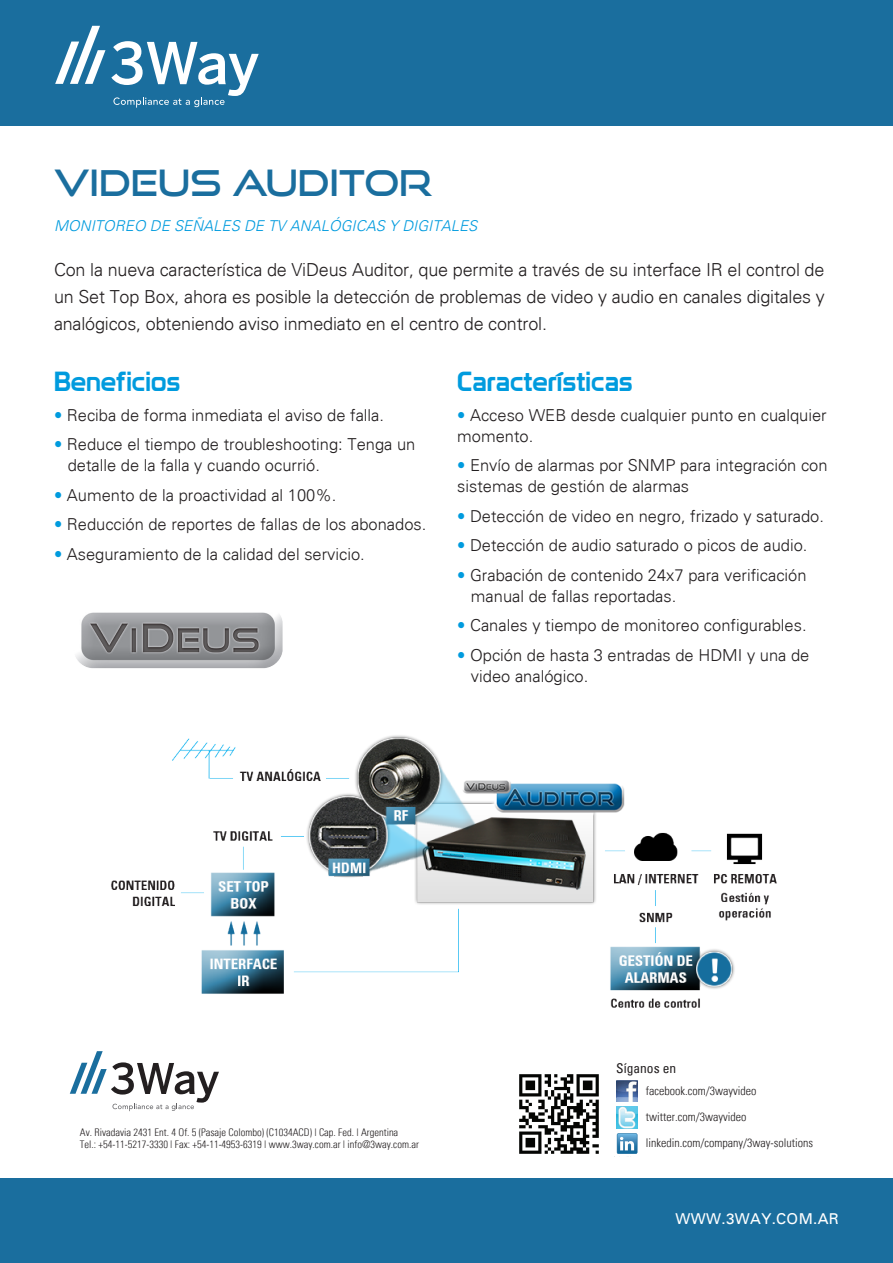
<style>
.page{position:relative;width:893px;height:1263px;background:#fff}
.page>*{position:absolute;margin:0;border:0;box-sizing:border-box;transform-origin:0 0}
.t1{font:36px "Good Times Rg";color:#1a6e9e}
.t2{font:27px "Prototype";color:#009bde}
.t3{font:300 18px/27px "Univers";letter-spacing:-.01em;color:#231f20;text-align:justify}
.t4{font:300 16.5px/21px "Univers";color:#231f20}
.t5{font:italic 300 15px "Univers";color:#009bde}
.t6{font:15px "Univers";letter-spacing:.025em;color:#fff}
.t7{font:condensed 13.5px "Univers";color:#231f20}
.t8{font:300 condensed 12px/26px "Univers";color:#231f20}
.t9{font:300 condensed 10.5px/12.6px "Univers";color:#231f20}
.s1{color:#009bde}
</style>
<div class="page">
<div style="left:0;top:1179px;width:893px;height:84px;background:#1a6e9e"></div>
<div style="left:0;top:0;width:893px;height:125px;background:#1a6e9e"></div>
<svg style="left:55px;top:26px;width:204px;height:82px"></svg>
<img style="left:616px;top:1106px;width:22px;height:23px">
<img style="left:617px;top:1081px;width:21px;height:21px">
<img style="left:519px;top:1074px;width:80px;height:80px">
<svg style="left:70px;top:1051px;width:149px;height:60px"></svg>
<svg style="left:617px;top:1133px;width:20px;height:21px"></svg>
<img style="left:111px;top:735px;width:666px;height:273px">
<img style="left:76px;top:612px;width:207px;height:57px">
<p class="t1" style="left:54px;top:161px;width:380px">VIDEUS AUDITOR</p>
<p class="t5" style="left:54px;top:217px;width:425px">MONITOREO DE SEÑALES DE TV ANALÓGICAS Y DIGITALES</p>
<p class="t3" style="left:54px;top:256px;width:772px">Con la nueva característica de ViDeus Auditor, que permite a través de su interface IR el control de un Set Top Box, ahora es posible la detección de problemas de video y audio en canales digitales y analógicos, obteniendo aviso inmediato en el centro de control.</p>
<p class="t2" style="left:54px;top:365px;width:128px">Beneficios</p>
<p class="t4" style="left:54px;top:404px;width:332px"><span class="s1">•</span> Reciba de forma inmediata el aviso de falla.</p>
<p class="t4" style="left:68px;top:433px;width:349px;text-indent:-14px"><span class="s1">•</span> Reduce el tiempo de troubleshooting: Tenga un detalle de la falla y cuando ocurrió.</p>
<p class="t4" style="left:54px;top:484px;width:284px"><span class="s1">•</span> Aumento de la proactividad al 100%.</p>
<p class="t4" style="left:54px;top:513px;width:374px"><span class="s1">•</span> Reducción de reportes de fallas de los abonados.</p>
<p class="t4" style="left:54px;top:543px;width:312px"><span class="s1">•</span> Aseguramiento de la calidad del servicio.</p>
<p class="t2" style="left:457px;top:365px;width:177px">Características</p>
<p class="t4" style="left:457px;top:404px;width:371px"><span class="s1">•</span> Acceso WEB desde cualquier punto en cualquier momento.</p>
<p class="t4" style="left:457px;top:454px;width:372px"><span class="s1">•</span> Envío de alarmas por SNMP para integración con sistemas de gestión de alarmas</p>
<p class="t4" style="left:457px;top:505px;width:368px"><span class="s1">•</span> Detección de video en negro, frizado y saturado.</p>
<p class="t4" style="left:457px;top:534px;width:352px"><span class="s1">•</span> Detección de audio saturado o picos de audio.</p>
<p class="t4" style="left:471px;top:564px;width:337px;text-indent:-14px"><span class="s1">•</span> Grabación de contenido 24x7 para verificación manual de fallas reportadas.</p>
<p class="t4" style="left:457px;top:614px;width:351px"><span class="s1">•</span> Canales y tiempo de monitoreo configurables.</p>
<p class="t4" style="left:471px;top:644px;width:340px;text-indent:-14px"><span class="s1">•</span> Opción de hasta 3 entradas de HDMI y una de video analógico.</p>
<p class="t9" style="left:80px;top:1125px;width:340px">Av. Rivadavia 2431 Ent. 4 Of. 5 (Pasaje Colombo) (C1034ACD) | Cap. Fed. | Argentina<br>Tel.: +54-11-5217-3330 | Fax: +54-11-4953-6319 | www.3way.com.ar | info@3way.com.ar</p>
<p class="t7" style="left:616px;top:1059px;width:61px">Síganos en</p>
<p class="t8" style="left:646px;top:1077px;width:112px">facebook.com/3wayvideo</p>
<p class="t8" style="left:646px;top:1103px;width:169px">twitter.com/3wayvideo linkedin.com/company/3way-solutions</p>
<p class="t6" style="left:675px;top:1209px;width:165px">WWW.3WAY.COM.AR</p>
</div>
